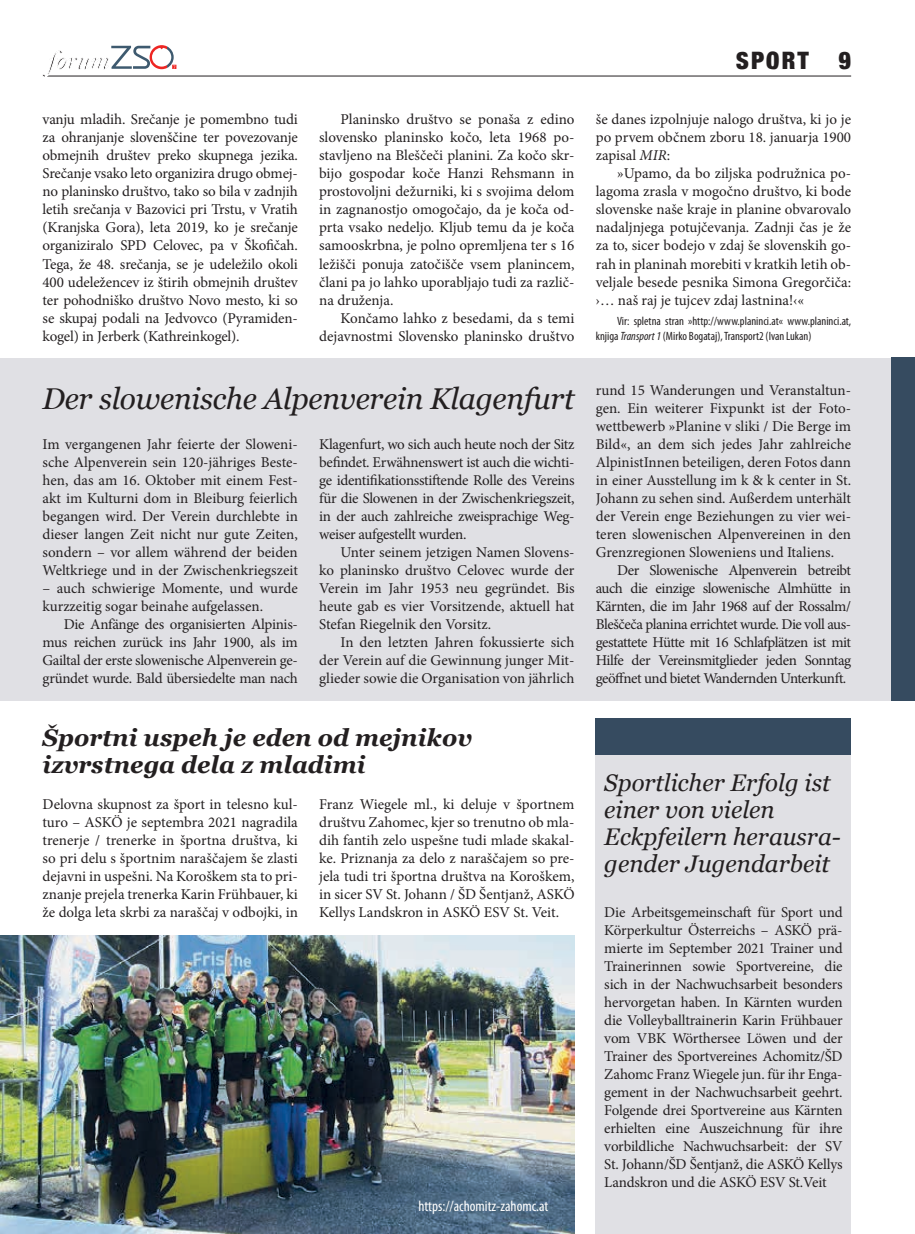
<style>
.page{position:relative;width:915px;height:1234px;background:#fff}
.page>*{position:absolute;margin:0;border:0;box-sizing:border-box;transform-origin:0 0}
.t1{font:italic 30px "Georgia";letter-spacing:-.01em;color:#231f20}
.t2{font:italic 24px/27px "Georgia";color:#231f20}
.t3{font:italic 700 24px/27px "Georgia";color:#231f20}
.t4{font:24px "Harvest";letter-spacing:.1em;color:#231f20}
.t5{font:15px/18px "Minion Pro";letter-spacing:-.01em;color:#231f20;text-align:justify}
.t6{font:condensed 15px "Myriad Pro";color:#fff}
.t7{font:condensed 12px/14.4px "Myriad Pro";color:#231f20}
.s1{font-style:italic}
</style>
<div class="page">
<hr style="left:46px;top:76px;width:804px;height:1px;background:#231f20">
<svg style="left:42px;top:45px;width:134px;height:32px"></svg>
<div style="left:595px;top:754px;width:255px;height:479px;background:#e0e0e4"></div>
<div style="left:595px;top:718px;width:255px;height:36px;background:#364b60"></div>
<div style="left:0;top:358px;width:914px;height:342px;background:#e0e0e4"></div>
<div style="left:891px;top:357px;width:23px;height:343px;background:#364b60"></div>
<img style="left:0;top:935px;width:574px;height:298px">
<p class="t5" style="left:43px;top:111px;width:257px">vanju mladih. Srečanje je pomembno tudi za ohranjanje slovenščine ter povezovanje obmejnih društev preko skupnega jezika.<br>Srečanje vsako leto organizira drugo obmej&shy;no planinsko društvo, tako so bila v zadnjih letih srečanja v Bazovici pri Trstu, v Vratih (Kranjska Gora), leta 2019, ko je srečanje organiziralo SPD Celovec, pa v Škofičah.<br>Tega, že 48. srečanja, se je udeležilo okoli 400 udeležencev iz štirih obmejnih društev ter pohodniško društvo Novo mesto, ki so se skupaj podali na Jedvovco (Pyramiden&shy;kogel) in Jerberk (Kathreinkogel).</p>
<p class="t5" style="left:319px;top:111px;width:257px;text-indent:21px">Planinsko društvo se ponaša z edino slovensko planinsko kočo, leta 1968 po&shy;stavljeno na Bleščeči planini. Za kočo skr&shy;bijo gospodar koče Hanzi Rehsmann in prostovoljni dežurniki, ki s svojima delom in zagnanostjo omogočajo, da je koča od&shy;prta vsako nedeljo. Kljub temu da je koča samooskrbna, je polno opremljena ter s 16 ležišči ponuja zatočišče vsem planincem, člani pa jo lahko uporabljajo tudi za različ&shy;na druženja.</p>
<p class="t5" style="left:319px;top:309px;width:257px;text-align:right">Končamo lahko z besedami, da s temi dejavnostmi Slovensko planinsko društvo</p>
<h1 class="t1" style="left:43px;top:376px;width:533px">Der slowenische Alpenverein Klagenfurt</h1>
<p class="t5" style="left:319px;top:435px;width:257px">Klagenfurt, wo sich auch heute noch der Sitz befindet. Erwähnenswert ist auch die wichti&shy;ge identifikationsstiftende Rolle des Vereins für die Slowenen in der Zwischenkriegszeit, in der auch zahlreiche zweisprachige Weg&shy;weiser aufgestellt wurden.</p>
<p class="t5" style="left:319px;top:543px;width:257px;text-indent:21px">Unter seinem jetzigen Namen Slovens&shy;ko planinsko društvo Celovec wurde der Verein im Jahr 1953 neu gegründet. Bis heute gab es vier Vorsitzende, aktuell hat Stefan Riegelnik den Vorsitz.</p>
<p class="t5" style="left:319px;top:633px;width:257px;text-indent:21px">In den letzten Jahren fokussierte sich der Verein auf die Gewinnung junger Mit&shy;glieder sowie die Organisation von jährlich</p>
<p class="t5" style="left:43px;top:435px;width:257px">Im vergangenen Jahr feierte der Sloweni&shy;sche Alpenverein sein 120-jähriges Beste&shy;hen, das am 16. Oktober mit einem Fest&shy;akt im Kulturni dom in Bleiburg feierlich begangen wird. Der Verein durchlebte in dieser langen Zeit nicht nur gute Zeiten, sondern – vor allem während der beiden Weltkriege und in der Zwischenkriegszeit</p>
<p class="t5" style="left:43px;top:579px;width:257px">– auch schwierige Momente, und wurde kurzzeitig sogar beinahe aufgelassen.</p>
<p class="t5" style="left:43px;top:615px;width:257px;text-indent:21px">Die Anfänge des organisierten Alpinis&shy;mus reichen zurück ins Jahr 1900, als im Gailtal der erste slowenische Alpenverein ge&shy;gründet wurde. Bald übersiedelte man nach</p>
<h2 class="t3" style="left:43px;top:722px;width:431px">Športni uspeh je eden od mejnikov izvrstnega dela z mladimi</h2>
<p class="t5" style="left:43px;top:795px;width:257px">Delovna skupnost za šport in telesno kul&shy;turo – ASKÖ je septembra 2021 nagradila trenerje / trenerke in športna društva, ki so pri delu s športnim naraščajem še zlasti dejavni in uspešni. Na Koroškem sta to pri&shy;znanje prejela trenerka Karin Frühbauer, ki že dolga leta skrbi za naraščaj v odbojki, in</p>
<p class="t5" style="left:319px;top:795px;width:257px">Franz Wiegele ml., ki deluje v športnem društvu Zahomec, kjer so trenutno ob mla&shy;dih fantih zelo uspešne tudi mlade skakal&shy;ke. Priznanja za delo z naraščajem so pre&shy;jela tudi tri športna društva na Koroškem, in sicer SV St. Johann / ŠD Šentjanž, ASKÖ Kellys Landskron in ASKÖ ESV St. Veit.</p>
<p class="t6" style="left:418px;top:1196px;width:131px">https://achomitz-zahomc.at</p>
<h2 class="t4" style="left:735px;top:47px;width:117px">SPORT 9</h2>
<p class="t5" style="left:595px;top:111px;width:257px">še danes izpolnjuje nalogo društva, ki jo je po prvem občnem zboru 18. januarja 1900 zapisal <span class="s1">MIR</span>:</p>
<p class="t5" style="left:595px;top:165px;width:257px;text-indent:21px">»Upamo, da bo ziljska podružnica po&shy;lagoma zrasla v mogočno društvo, ki bode slovenske naše kraje in planine obvarovalo nadaljnjega potujčevanja. Zadnji čas je že za to, sicer bodejo v zdaj še slovenskih go&shy;rah in planinah morebiti v kratkih letih ob&shy;veljale besede pesnika Simona Gregorčiča: ›… naš raj je tujcev zdaj lastnina!‹«</p>
<p class="t7" style="left:595px;top:314px;width:257px;text-indent:21px">Vir: spletna stran »http://www.planinci.at« www.planinci.at, knjiga <span class="s1">Transport 1</span> (Mirko Bogataj), Transport2 (Ivan Lukan)</p>
<p class="t5" style="left:595px;top:381px;width:257px">rund 15 Wanderungen und Veranstaltun&shy;gen. Ein weiterer Fixpunkt ist der Foto&shy;wettbewerb »Planine v sliki / Die Berge im Bild«, an dem sich jedes Jahr zahlreiche AlpinistInnen beteiligen, deren Fotos dann in einer Ausstellung im k &amp; k center in St.<br>Johann zu sehen sind. Außerdem unterhält der Verein enge Beziehungen zu vier wei&shy;teren slowenischen Alpenvereinen in den Grenzregionen Sloweniens und Italiens.</p>
<p class="t5" style="left:595px;top:561px;width:257px;text-indent:21px">Der Slowenische Alpenverein betreibt auch die einzige slowenische Almhütte in Kärnten, die im Jahr 1968 auf der Rossalm/ Bleščeča planina errichtet wurde. Die voll aus&shy;gestattete Hütte mit 16 Schlafplätzen ist mit Hilfe der Vereinsmitglieder jeden Sonntag geöffnet und bietet Wandernden Unterkunft.</p>
<h2 class="t2" style="left:604px;top:768px;width:238px">Sportlicher Erfolg ist einer von vielen<br>Eckpfeilern herausra&shy;gender Jugendarbeit</h2>
<p class="t5" style="left:604px;top:903px;width:240px">Die Arbeitsgemeinschaft für Sport und Körperkultur Österreichs – ASKÖ prä&shy;mierte im September 2021 Trainer und Trainerinnen sowie Sportvereine, die sich in der Nachwuchsarbeit besonders hervorgetan haben. In Kärnten wurden die Volleyballtrainerin Karin Frühbauer vom VBK Wörthersee Löwen und der Trainer des Sportvereines Achomitz/ŠD Zahomc Franz Wiegele jun. für ihr Enga&shy;gement in der Nachwuchsarbeit geehrt.<br>Folgende drei Sportvereine aus Kärnten erhielten eine Auszeichnung für ihre vorbildliche Nachwuchsarbeit: der SV St. Johann/ŠD Šentjanž, die ASKÖ Kellys Landskron und die ASKÖ ESV St.Veit</p>
</div>
